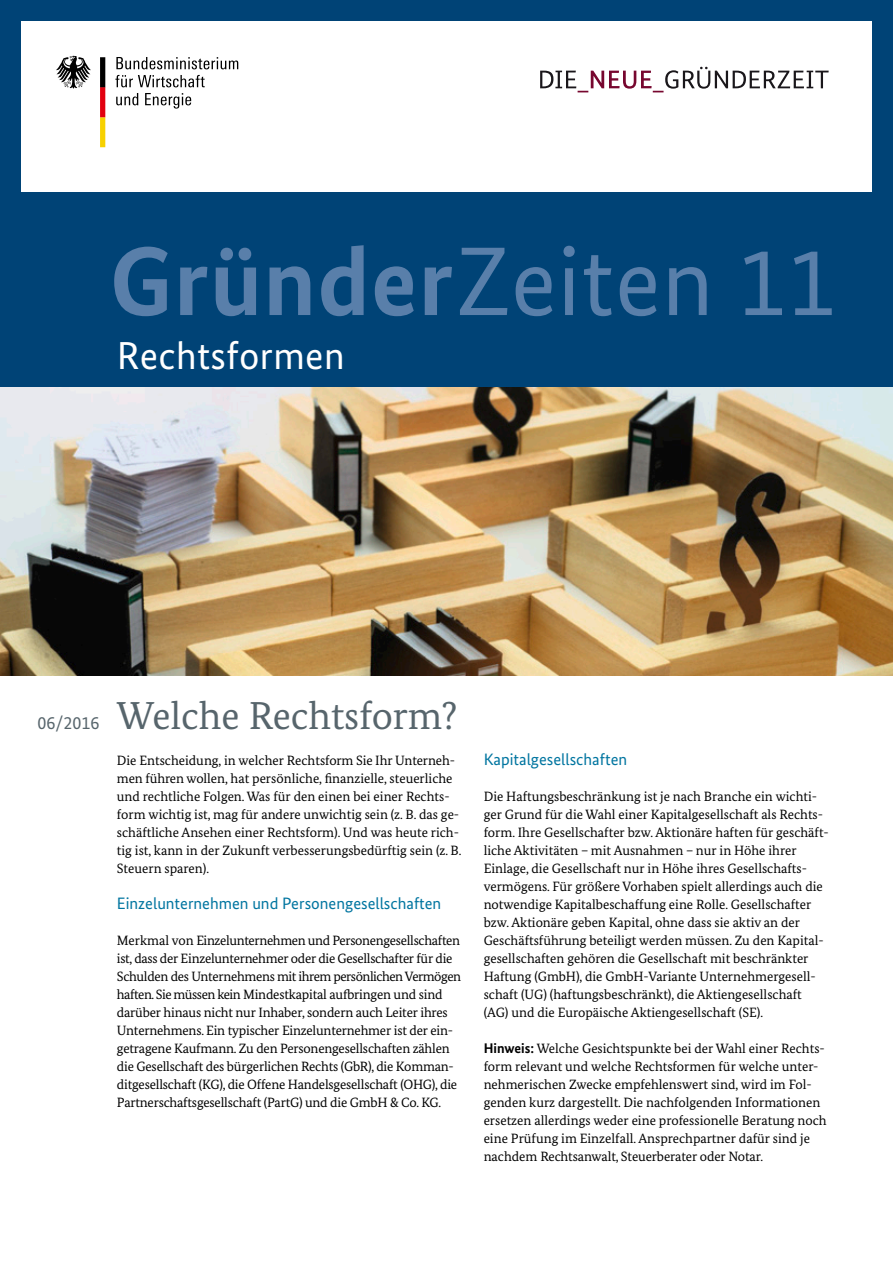
<style>
.page{position:relative;width:893px;height:1263px;background:#fff}
.page>*{position:absolute;margin:0;border:0;box-sizing:border-box;transform-origin:0 0}
.t1{font:97.5px "Bundes Sans";letter-spacing:.01em;color:#597faa}
.t2{font:39px "Bundes Serif";color:#57656c}
.t3{font:39px "Bundes Sans";letter-spacing:.01em;color:#fff}
.t4{font:18px "Bundes Sans";color:#57656c}
.t5{font:16.5px "Bundes Sans";color:#0075a0}
.t6{font:13.5px/18px "Bundes Serif";color:#000}
.s1{font-weight:700}
.s2{font-family:"Bundes Sans";font-weight:700;font-size:13.95px}
</style>
<div class="page">
<div style="left:0;top:0;width:893px;height:418px;background:#004376"></div>
<div style="left:21px;top:21px;width:851px;height:170px;background:#fff"></div>
<svg style="left:56px;top:56px;width:35px;height:32px"></svg>
<svg style="left:100px;top:57px;width:5px;height:90px"></svg>
<svg style="left:116px;top:57px;width:122px;height:12px"></svg>
<svg style="left:115px;top:75px;width:90px;height:12px"></svg>
<svg style="left:116px;top:93px;width:22px;height:12px"></svg>
<svg style="left:145px;top:93px;width:46px;height:16px"></svg>
<svg style="left:540px;top:67px;width:289px;height:25px"></svg>
<img style="left:0;top:388px;width:893px;height:287px">
<h1 class="t1" style="left:109px;top:222px;width:728px"><span class="s1">Gründer</span>Zeiten 11</h1>
<h1 class="t3" style="left:117px;top:332px;width:229px">Rechtsformen</h1>
<h3 class="t4" style="left:38px;top:712px;width:63px">06/2016</h3>
<h2 class="t2" style="left:117px;top:692px;width:342px">Welche Rechtsform?</h2>
<p class="t6" style="left:117px;top:751px;width:346px">Die Entscheidung, in welcher Rechtsform Sie Ihr Unterneh&shy;men führen wollen, hat persönliche, finanzielle, steuerliche und rechtliche Folgen. Was für den einen bei einer Rechts&shy;form wichtig ist, mag für andere unwichtig sein (z. B. das ge&shy;schäftliche Ansehen einer Rechtsform). Und was heute rich&shy;tig ist, kann in der Zukunft verbesserungsbedürftig sein (z. B.<br>Steuern sparen).</p>
<h3 class="t5" style="left:117px;top:893px;width:326px">Einzelunternehmen und Personengesellschaften</h3>
<p class="t6" style="left:117px;top:931px;width:346px">Merkmal von Einzelunternehmen und Personengesellschaften ist, dass der Einzelunternehmer oder die Gesellschafter für die Schulden des Unternehmens mit ihrem persönlichen Vermögen haften. Sie müssen kein Mindestkapital aufbringen und sind darüber hinaus nicht nur Inhaber, sondern auch Leiter ihres Unternehmens. Ein typischer Einzelunternehmer ist der ein&shy;getragene Kaufmann. Zu den Personengesellschaften zählen die Gesellschaft des bürgerlichen Rechts (GbR), die Komman&shy;ditgesellschaft (KG), die Offene Handelsgesellschaft (OHG), die Partnerschaftsgesellschaft (PartG) und die GmbH &amp; Co. KG.</p>
<h3 class="t5" style="left:484px;top:749px;width:145px">Kapitalgesellschaften</h3>
<p class="t6" style="left:484px;top:787px;width:346px">Die Haftungsbeschränkung ist je nach Branche ein wichti&shy;ger Grund für die Wahl einer Kapitalgesellschaft als Rechts&shy;form. Ihre Gesellschafter bzw. Aktionäre haften für geschäft&shy;liche Aktivitäten – mit Ausnahmen – nur in Höhe ihrer Einlage, die Gesellschaft nur in Höhe ihres Gesellschafts&shy;vermögens. Für größere Vorhaben spielt allerdings auch die notwendige Kapitalbeschaffung eine Rolle. Gesellschafter bzw. Aktionäre geben Kapital, ohne dass sie aktiv an der Geschäftsführung beteiligt werden müssen. Zu den Kapital&shy;gesellschaften gehören die Gesellschaft mit beschränkter Haftung (GmbH), die GmbH-Variante Unternehmergesell&shy;schaft (UG) (haftungsbeschränkt), die Aktiengesellschaft (AG) und die Europäische Aktiengesellschaft (SE).</p>
<p class="t6" style="left:484px;top:1039px;width:345px"><span class="s2">Hinweis:</span> Welche Gesichtspunkte bei der Wahl einer Rechts&shy;form relevant und welche Rechtsformen für welche unter&shy;nehmerischen Zwecke empfehlenswert sind, wird im Fol&shy;genden kurz dargestellt. Die nachfolgenden Informationen ersetzen allerdings weder eine professionelle Beratung noch eine Prüfung im Einzelfall. Ansprechpartner dafür sind je nachdem Rechtsanwalt, Steuerberater oder Notar.</p>
</div>
